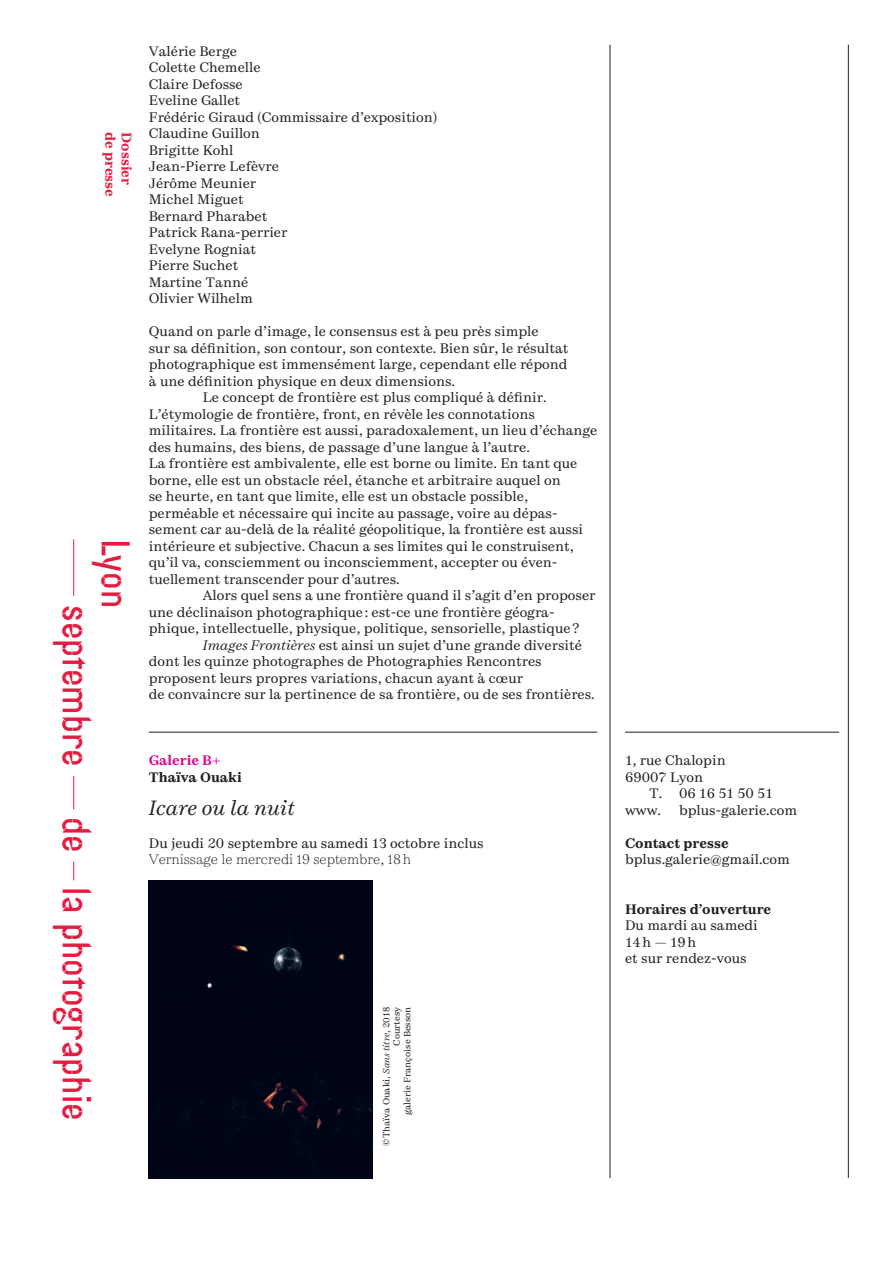
<style>
.page{position:relative;width:893px;height:1263px;background:#fff}
.page>*{position:absolute;margin:0;border:0;box-sizing:border-box;transform-origin:0 0}
.t1{font:42px/39px "Caporal";color:#e31c41}
.t2{font:italic 20.25px "Cardone";color:#231f20}
.t3{font:13.5px/16.5px "Cardone";color:#231f20}
.t4{font:700 13.5px "Cardone";color:#231f20}
.t5{font:300 13.5px "Cardone";color:#231f20}
.t6{font:700 13.5px "Cardone";color:#e31c41}
.t7{font:700 13.5px "Cardone";color:#d70c8c}
.t8{font:9px/10.5px "Cardone";color:#231f20;text-align:right}
.s1{font-style:italic}
</style>
<div class="page">
<hr style="left:73px;top:539px;width:1px;height:57px;background:#e31c41">
<hr style="left:73px;top:776px;width:1px;height:33px;background:#e31c41">
<svg style="left:73px;top:861px;width:1px;height:19px"></svg>
<hr style="left:149px;top:732px;width:448px;height:1px;background:#231f20">
<div style="left:149px;top:881px;width:223px;height:297px;background:#000415"></div>
<hr style="left:610px;top:45px;width:1px;height:1133px;background:#231f20">
<hr style="left:848px;top:45px;width:1px;height:1133px;background:#231f20">
<hr style="left:625px;top:732px;width:214px;height:1px;background:#231f20">
<p class="t6" style="left:118px;top:132px;width:67px;rotate:90deg">de presse</p>
<p class="t6" style="left:135px;top:132px;width:54px;rotate:90deg">Dossier</p>
<h1 class="t1" style="left:137px;top:605px;width:516px;text-indent:-66px;rotate:90deg">Lyon<br>septembre de la photographie</h1>
<p class="t3" style="left:149px;top:43px;width:290px">Valérie Berge<br>Colette Chemelle<br>Claire Defosse<br>Eveline Gallet<br>Frédéric Giraud (Commissaire d’exposition)<br>Claudine Guillon<br>Brigitte Kohl<br>Jean-Pierre Lefèvre<br>Jérôme Meunier<br>Michel Miguet<br>Bernard Pharabet<br>Patrick Rana-perrier<br>Evelyne Rogniat<br>Pierre Suchet<br>Martine Tanné<br>Olivier Wilhelm</p>
<p class="t3" style="left:149px;top:323px;width:391px">Quand on parle d’image, le consensus est à peu près simple</p>
<p class="t3" style="left:149px;top:340px;width:421px">sur sa définition, son contour, son contexte. Bien sûr, le résultat</p>
<p class="t3" style="left:149px;top:356px;width:420px">photographique est immensément large, cependant elle répond</p>
<p class="t3" style="left:149px;top:373px;width:308px">à une définition physique en deux dimensions.</p>
<p class="t3" style="left:203px;top:389px;width:345px">Le concept de frontière est plus compliqué à définir.</p>
<p class="t3" style="left:149px;top:406px;width:388px">L’étymologie de frontière, front, en révèle les connotations</p>
<p class="t3" style="left:149px;top:422px;width:450px">militaires. La frontière est aussi, paradoxalement, un lieu d’échange</p>
<p class="t3" style="left:149px;top:439px;width:383px">des humains, des biens, de passage d’une langue à l’autre.</p>
<p class="t3" style="left:149px;top:455px;width:430px">La frontière est ambivalente, elle est borne ou limite. En tant que</p>
<p class="t3" style="left:149px;top:472px;width:413px">borne, elle est un obstacle réel, étanche et arbitraire auquel on</p>
<p class="t3" style="left:149px;top:488px;width:381px">se heurte, en tant que limite, elle est un obstacle possible,</p>
<p class="t3" style="left:149px;top:505px;width:410px">perméable et nécessaire qui incite au passage, voire au dépas-</p>
<p class="t3" style="left:149px;top:521px;width:436px">sement car au-delà de la réalité géopolitique, la frontière est aussi</p>
<p class="t3" style="left:149px;top:538px;width:426px">intérieure et subjective. Chacun a ses limites qui le construisent,</p>
<p class="t3" style="left:149px;top:554px;width:410px">qu’il va, consciemment ou inconsciemment, accepter ou éven-</p>
<p class="t3" style="left:149px;top:571px;width:252px">tuellement transcender pour d’autres.</p>
<p class="t3" style="left:203px;top:587px;width:394px">Alors quel sens a une frontière quand il s’agit d’en proposer</p>
<p class="t3" style="left:149px;top:604px;width:407px">une déclinaison photographique: est-ce une frontière géogra-</p>
<p class="t3" style="left:149px;top:620px;width:432px">phique, intellectuelle, physique, politique, sensorielle, plastique?</p>
<p class="t3" style="left:203px;top:637px;width:381px"><span class="s1">Images Frontières</span> est ainsi un sujet d’une grande diversité</p>
<p class="t3" style="left:149px;top:653px;width:394px">dont les quinze photographes de Photographies Rencontres</p>
<p class="t3" style="left:149px;top:670px;width:376px">proposent leurs propres variations, chacun ayant à cœur</p>
<p class="t3" style="left:149px;top:686px;width:447px">de convaincre sur la pertinence de sa frontière, ou de ses frontières.</p>
<p class="t7" style="left:149px;top:752px;width:73px">Galerie B+</p>
<p class="t4" style="left:149px;top:769px;width:94px">Thaïva Ouaki</p>
<h2 class="t2" style="left:149px;top:792px;width:147px">Icare ou la nuit</h2>
<p class="t3" style="left:149px;top:835px;width:336px">Du jeudi 20 septembre au samedi 13 octobre inclus</p>
<p class="t5" style="left:149px;top:851px;width:264px">Vernissage le mercredi 19 septembre, 18h</p>
<p class="t8" style="left:381px;top:1146px;width:140px;rotate:-90deg">©Thaïva Ouaki, <span class="s1">Sans titre</span>, 2018<br>Courtesy<br>galerie Françoise Besson</p>
<p class="t3" style="left:625px;top:752px;width:102px">1, rue Chalopin<br>69007 Lyon</p>
<p class="t3" style="left:625px;top:785px;width:149px;text-indent:24px">T. 06 16 51 50 51 www.</p>
<p class="t3" style="left:679px;top:802px;width:120px">bplus-galerie.com</p>
<p class="t4" style="left:625px;top:835px;width:105px">Contact presse</p>
<p class="t3" style="left:625px;top:851px;width:166px">bplus.galerie@gmail.com</p>
<p class="t4" style="left:625px;top:901px;width:148px">Horaires d’ouverture</p>
<p class="t3" style="left:625px;top:917px;width:134px">Du mardi au samedi<br>14h — 19h<br>et sur rendez-vous</p>
</div>
